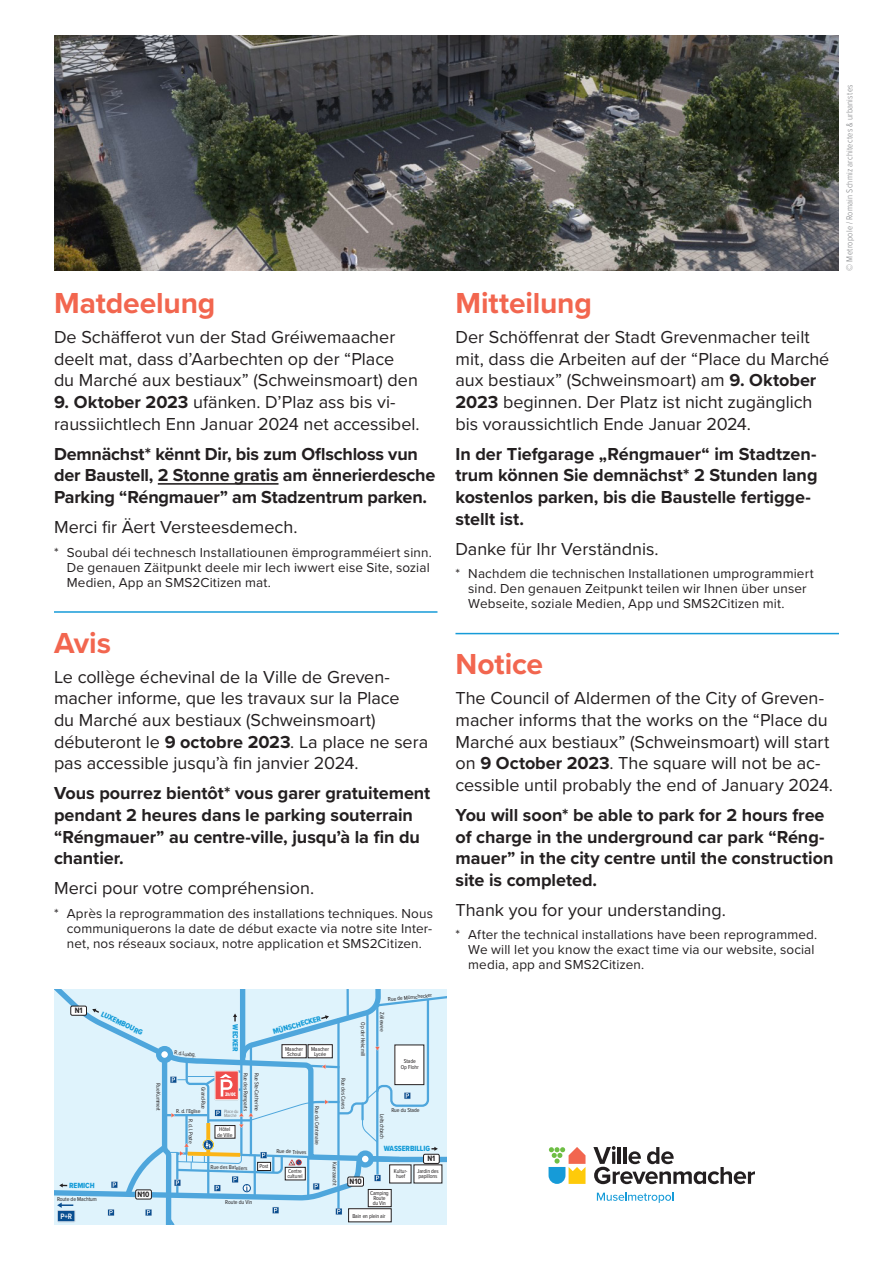
<style>
.page{position:relative;width:893px;height:1263px;background:#fff}
.page>*{position:absolute;margin:0;border:0;box-sizing:border-box;transform-origin:0 0}
.t1{font:700 30px "Proxima Nova";letter-spacing:-.005em;color:#f2664f}
.t2{font:18px/21.6px "Proxima Nova";color:#231f20}
.t3{font:700 18px/21.6px "Proxima Nova";letter-spacing:-.005em;color:#231f20}
.t4{font:13.5px/15px "Proxima Nova";letter-spacing:.01em;color:#231f20}
.t5{font:300 9px "Proxima Nova Cond";letter-spacing:.025em;color:#808285}
.t6{font:700 8.1px "Proxima Nova Cond";letter-spacing:-.01em;color:#231f20}
.t7{font:600 8.1px "Proxima Nova Cond";color:#fff}
.t8{font:7.8px "Proxima Nova Cond Extrabld";letter-spacing:-.01em;color:#169cd8}
.t9{font:5.85px/5.2px "Proxima Nova Cond";letter-spacing:-.02em;color:#231f20;text-align:center}
.t10{font:5.25px "Proxima Nova Ex Cn Extrabld";color:#fff}
.t11{font:4.8px/4.3px "Proxima Nova Cond";letter-spacing:-.03em;color:#808285}
.s1{font-weight:700}
</style>
<div class="page">
<hr style="left:158px;top:483px;width:121px;height:2px;background:#231f20">
<hr style="left:54px;top:611px;width:383px;height:2px;background:#169bd8">
<hr style="left:455px;top:633px;width:384px;height:1px;background:#169bd8">
<img style="left:54px;top:35px;width:785px;height:235px">
<svg style="left:549px;top:1147px;width:36px;height:37px"></svg>
<svg style="left:593px;top:1146px;width:162px;height:38px"></svg>
<svg style="left:597px;top:1193px;width:76px;height:10px"></svg>
<svg style="left:54px;top:989px;width:392px;height:236px;background:#cce5f2"></svg>
<p class="t1" style="left:54px;top:281px;width:163px">Matdeelung</p>
<p class="t2" style="left:54px;top:326px;width:365px">De Schäfferot vun der Stad Gréiwemaacher deelt mat, dass d’Aarbechten op der “Place du Marché aux bestiaux” (Schweinsmoart) den</p>
<p class="t2" style="left:54px;top:390px;width:367px"><span class="s1">9. Oktober 2023</span> ufänken. D’Plaz ass bis vi&shy;raussiichtlech Enn Januar 2024 net accessibel.</p>
<p class="t3" style="left:54px;top:443px;width:383px">Demnächst* kënnt Dir, bis zum Oflschloss vun der Baustell, 2 Stonne gratis am ënnerierdesche<br>Parking “Réngmauer” am Stadzentrum parken.</p>
<p class="t2" style="left:54px;top:515px;width:245px">Merci fir Äert Versteesdemech.</p>
<p class="t4" style="left:67px;top:544px;width:367px;text-indent:-13px">* Soubal déi technesch Installatiounen ëmprogramméiert sinn.<br>De genauen Zäitpunkt deele mir Iech iwwert eise Site, sozial<br>Medien, App an SMS2Citizen mat.</p>
<p class="t1" style="left:54px;top:620px;width:59px">Avis</p>
<p class="t2" style="left:54px;top:665px;width:376px">Le collège échevinal de la Ville de Greven&shy;macher informe, que les travaux sur la Place<br>du Marché aux bestiaux (Schweinsmoart) débuteront le <span class="s1">9 octobre 2023</span>. La place ne sera pas accessible jusqu’à fin janvier 2024.</p>
<p class="t3" style="left:54px;top:782px;width:378px">Vous pourrez bientôt* vous garer gratuitement pendant 2 heures dans le parking souterrain “Réngmauer” au centre-ville, jusqu’à la fin du chantier.</p>
<p class="t2" style="left:54px;top:877px;width:262px">Merci pour votre compréhension.</p>
<p class="t4" style="left:67px;top:905px;width:368px;text-align:justify;text-indent:-13px">* Après la reprogrammation des installations techniques. Nous communiquerons la date de début exacte via notre site Inter&shy;net, nos réseaux sociaux, notre application et SMS2Citizen.</p>
<p class="t9" style="left:388px;top:997px;width:46px;rotate:-6deg">Rue de M ünschecker</p>
<p class="t6" style="left:75px;top:1004px;width:9px">N1</p>
<p class="t8" style="left:104px;top:1008px;width:47px;rotate:26deg">LUXEMBOURG</p>
<p class="t9" style="left:175px;top:1050px;width:23px;rotate:6deg">R.d.Luxbg.</p>
<p class="t8" style="left:241px;top:1024px;width:28px;rotate:90deg">WECKER</p>
<p class="t8" style="left:272px;top:1026px;width:51px;rotate:-16deg">MÜNSCHECKER</p>
<p class="t9" style="left:285px;top:1046px;width:20px">Maacher<br>Schoul</p>
<p class="t9" style="left:311px;top:1046px;width:20px">Maacher<br>Lycée</p>
<p class="t9" style="left:366px;top:1022px;width:35px;rotate:90deg">Op der Hekcmill</p>
<p class="t9" style="left:385px;top:1012px;width:21px;rotate:90deg">Zéilewee</p>
<p class="t9" style="left:401px;top:1059px;width:19px">Stade<br>Op Flohr</p>
<p class="t9" style="left:161px;top:1083px;width:29px;rotate:90deg">Rue Kummert</p>
<p class="t9" style="left:206px;top:1087px;width:23px;rotate:90deg">Grand-Rue</p>
<p class="t9" style="left:176px;top:1108px;width:26px">R. d. l’Eglise</p>
<p class="t9" style="left:194px;top:1119px;width:26px;rotate:90deg">R. d. l. Poste</p>
<p class="t9" style="left:249px;top:1072px;width:40px;rotate:90deg">Rue des Remparts</p>
<p class="t9" style="left:260px;top:1072px;width:40px;rotate:90deg">Rue Ste-Catherine</p>
<p class="t10" style="left:225px;top:1091px;width:13px">2h/0€</p>
<p class="t11" style="left:224px;top:1109px;width:16px">Place du<br>Marché</p>
<p class="t9" style="left:217px;top:1126px;width:17px">Hôtel de Ville</p>
<p class="t9" style="left:276px;top:1148px;width:31px;rotate:1deg">Rue de Trèves</p>
<p class="t9" style="left:320px;top:1105px;width:41px;rotate:90deg">Rue du Centenaire</p>
<p class="t9" style="left:346px;top:1078px;width:33px;rotate:90deg">Rue des Caves</p>
<p class="t9" style="left:391px;top:1107px;width:30px">Rue du Stade</p>
<p class="t9" style="left:385px;top:1114px;width:27px;rotate:90deg">Leitschbach</p>
<p class="t8" style="left:384px;top:1143px;width:48px">WASSERBILLIG</p>
<p class="t8" style="left:69px;top:1179px;width:27px;rotate:1deg">REMICH</p>
<p class="t9" style="left:211px;top:1164px;width:38px;rotate:2deg">Rue des Bateliers</p>
<p class="t9" style="left:259px;top:1163px;width:10px">Post</p>
<p class="t9" style="left:287px;top:1168px;width:17px;text-align:left">Centre culturel</p>
<p class="t9" style="left:337px;top:1162px;width:25px;rotate:90deg">Kuerzaacht</p>
<p class="t6" style="left:350px;top:1175px;width:14px">N10</p>
<p class="t9" style="left:394px;top:1168px;width:15px">Kultur&shy;huef</p>
<p class="t6" style="left:427px;top:1153px;width:9px">N1</p>
<p class="t9" style="left:417px;top:1168px;width:23px;text-align:left">Jardin des papillons</p>
<p class="t9" style="left:57px;top:1196px;width:41px">Route de Machtum</p>
<p class="t6" style="left:137px;top:1188px;width:14px">N10</p>
<p class="t9" style="left:225px;top:1199px;width:28px">Route du Vin</p>
<p class="t9" style="left:370px;top:1190px;width:20px">Camping<br>Route du Vin</p>
<p class="t7" style="left:60px;top:1210px;width:13px">P+R</p>
<p class="t9" style="left:352px;top:1213px;width:35px">Bain en plein air</p>
<p class="t1" style="left:455px;top:281px;width:138px">Mitteilung</p>
<p class="t2" style="left:455px;top:326px;width:375px">Der Schöffenrat der Stadt Grevenmacher teilt mit, dass die Arbeiten auf der “Place du Marché aux bestiaux” (Schweinsmoart) am <span class="s1">9. Oktober 2023</span> beginnen. Der Platz ist nicht zugänglich bis voraussichtlich Ende Januar 2024.</p>
<p class="t3" style="left:455px;top:443px;width:364px">In der Tiefgarage „Réngmauer“ im Stadtzen&shy;trum können Sie demnächst* 2 Stunden lang kostenlos parken, bis die Baustelle fertigge&shy;stellt ist.</p>
<p class="t2" style="left:455px;top:537px;width:205px">Danke für Ihr Verständnis.</p>
<p class="t4" style="left:468px;top:566px;width:347px;text-indent:-13px">* Nachdem die technischen Installationen umprogrammiert sind. Den genauen Zeitpunkt teilen wir Ihnen über unser<br>Webseite, soziale Medien, App und SMS2Citizen mit.</p>
<p class="t5" style="left:843px;top:270px;width:187px;rotate:-90deg">© Metropole / Romain Schmiz architectes &amp; urbanistes</p>
<p class="t1" style="left:455px;top:642px;width:89px">Notice</p>
<p class="t2" style="left:455px;top:687px;width:379px">The Council of Aldermen of the City of Greven&shy;macher informs that the works on the “Place du Marché aux bestiaux” (Schweinsmoart) will start on <span class="s1">9 October 2023</span>. The square will not be ac&shy;cessible until probably the end of January 2024.</p>
<p class="t3" style="left:455px;top:804px;width:379px">You will soon* be able to park for 2 hours free of charge in the underground car park “Réng&shy;mauer” in the city centre until the construction site is completed.</p>
<p class="t2" style="left:455px;top:898px;width:272px">Thank you for your understanding.</p>
<p class="t4" style="left:468px;top:927px;width:351px;text-indent:-13px">* After the technical installations have been reprogrammed.<br>We will let you know the exact time via our website, social media, app and SMS2Citizen.</p>
</div>
